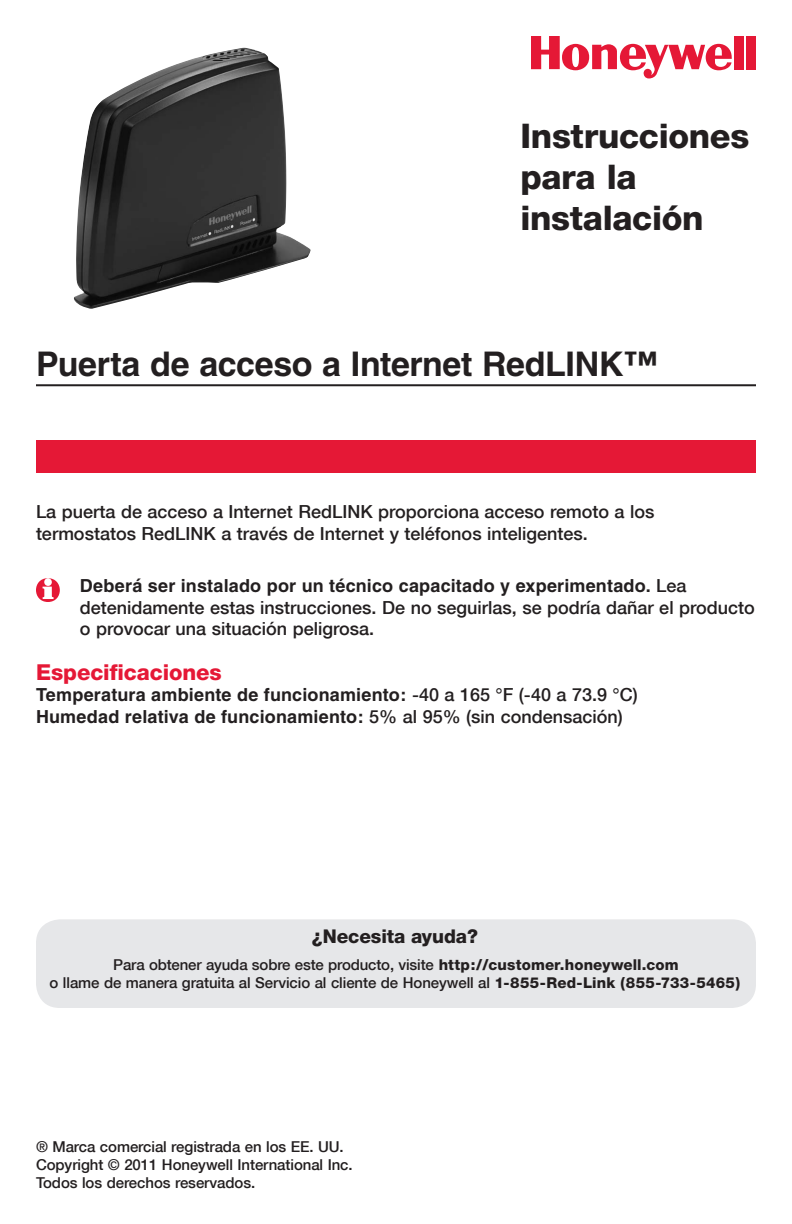
<style>
.page{position:relative;width:792px;height:1224px;background:#fff}
.page>*{position:absolute;margin:0;border:0;box-sizing:border-box;transform-origin:0 0}
.Product_Title{font:700 34px "Helvetica";letter-spacing:-.01em;color:#231f20}
.Guide_Title{font:800 34px/40.8px "Helvetica Neue";letter-spacing:-.01em;color:#231f20}
.Header_Red{font:800 22px "Helvetica Neue";letter-spacing:-.005em;color:#e51836}
.Box_Text_Header{font:800 19px "Helvetica Neue";letter-spacing:-.005em;color:#231f20}
.Text_Sans{font:500 18px/21.6px "Helvetica Neue";color:#231f20}
.Text_Sans-2{font:700 18px "Helvetica";letter-spacing:.01em;color:#231f20}
.Captions{font:500 15px/18px "Helvetica Neue";letter-spacing:-.005em;color:#231f20;text-align:center}
.s1{font-family:"Helvetica";font-weight:700}
.s2{font-family:"Helvetica Neue";font-weight:500}
.s3{font-weight:800}
</style>
<div class="page">
<div style="left:36px;top:440px;width:720px;height:33px;background:#e51836"></div>
<img style="left:74px;top:48px;width:237px;height:261px">
<hr style="left:36px;top:384px;width:720px;height:2px;background:#231f20">
<div style="left:734px;top:36px;width:9px;height:33px;background:#e51836"></div>
<div style="left:747px;top:36px;width:9px;height:33px;background:#e51836"></div>
<svg style="left:531px;top:36px;width:201px;height:42px"></svg>
<svg style="left:36px;top:578px;width:24px;height:24px"></svg>
<div style="left:36px;top:919px;width:720px;height:89px;background:#e6e7e9;border-radius:24px"></div>
<p class="Guide_Title" style="left:520px;top:115px;width:230px">Instrucciones para la instalación</p>
<p class="Product_Title" style="left:36px;top:343px;width:623px">Puerta de acceso a Internet RedLINK™</p>
<p class="Text_Sans" style="left:36px;top:501px;width:620px">La puerta de acceso a Internet RedLINK proporciona acceso remoto a los termostatos RedLINK a través de Internet y teléfonos inteligentes.</p>
<p class="Text_Sans" style="left:80px;top:575px;width:676px"><span class="s1">Deberá ser instalado por un técnico capacitado y experimentado.</span> Lea detenidamente estas instrucciones. De no seguirlas, se podría dañar el producto o provocar una situación peligrosa.</p>
<p class="Header_Red" style="left:36px;top:659px;width:187px">Especificaciones</p>
<p class="Text_Sans-2" style="left:36px;top:684px;width:603px">Temperatura ambiente de funcionamiento: <span class="s2">-40 a 165 °F (-40 a 73.9 °C)</span></p>
<p class="Text_Sans-2" style="left:36px;top:706px;width:588px">Humedad relativa de funcionamiento: <span class="s2">5% al 95% (sin condensación)</span></p>
<p class="Box_Text_Header" style="left:312px;top:925px;width:168px">¿Necesita ayuda?</p>
<p class="Captions" style="left:50px;top:955px;width:692px">Para obtener ayuda sobre este producto, visite <span class="s3">http://customer.honeywell.com<br></span>o llame de manera gratuita al Servicio al cliente de Honeywell al <span class="s3">1-855-Red-Link (855-733-5465)</span></p>
<p class="Captions" style="left:36px;top:1138px;width:309px">® Marca comercial registrada en los EE. UU.</p>
<p class="Captions" style="left:36px;top:1156px;width:318px">Copyright © 2011 Honeywell International Inc.</p>
<p class="Captions" style="left:36px;top:1174px;width:221px">Todos los derechos reservados.</p>
</div>
